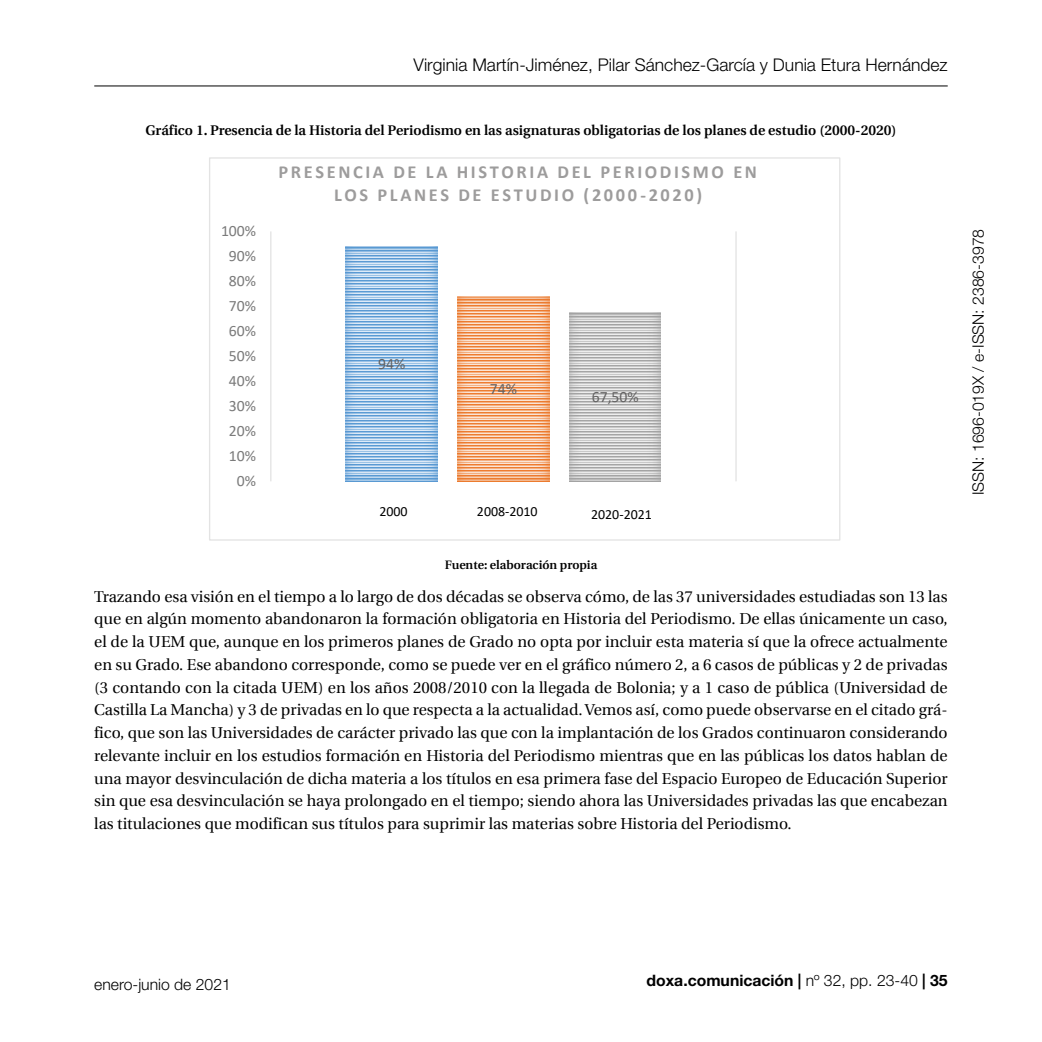
<style>
.page{position:relative;width:1042px;height:1042px;background:#fff}
.page>*{position:absolute;margin:0;border:0;box-sizing:border-box;transform-origin:0 0}
.t1{font:21px/24.2px "Times New Roman";color:#000;text-align:justify}
.t2{font:700 18.38px/22.4px "Calibri";letter-spacing:.14em;color:#9d9c9c;text-align:center}
.t3{font:17.5px "Times New Roman";color:#000}
.t4{font:300 17.5px "Helvetica Neue LT Std";color:#000}
.t5{font:15.75px/22.8px "Utopia";color:#000;text-align:justify}
.t6{font:300 15.75px "Helvetica Neue LT Std";color:#000}
.t7{font:700 15.75px "Helvetica Neue LT Std";color:#000}
.t8{font:15.75px "Calibri";color:#7b7b7b}
.t9{font:15.75px "Calibri";color:#646363}
.t10{font:600 14px "Utopia";color:#000}
.t11{font:14px "Calibri";letter-spacing:-.005em;color:#000}
.t12{font:600 12.25px "Utopia";color:#000}
.s1{font-weight:300}
</style>
<div class="page">
<hr style="left:94px;top:85px;width:853px;height:1px;background:#000">
<hr style="left:270px;top:231px;width:1px;height:250px;background:#e3e3e3">
<hr style="left:735px;top:231px;width:1px;height:250px;background:#e3e3e3">
<img style="left:346px;top:246px;width:91px;height:235px">
<img style="left:457px;top:296px;width:92px;height:185px">
<p class="t4" style="left:413px;top:54px;width:536px">Virginia Martín-Jiménez, Pilar Sánchez-García y Dunia Etura Hernández</p>
<p class="t10" style="left:145px;top:122px;width:752px">Gráfico 1. Presencia de la Historia del Periodismo en las asignaturas obligatorias de los planes de estudio (2000-2020)</p>
<p class="t3" style="left:103px;top:122px;width:829px">Gráfico 1: Presencia de la Historia del periodismo en las asignaturas obligatorias de los planes de estudio (2000-2020)</p>
<p class="t8" style="left:221px;top:220px;width:37px">100%</p>
<p class="t8" style="left:229px;top:245px;width:29px">90%</p>
<p class="t8" style="left:229px;top:270px;width:29px">80%</p>
<p class="t8" style="left:229px;top:295px;width:29px">70%</p>
<p class="t8" style="left:229px;top:320px;width:29px">60%</p>
<p class="t8" style="left:229px;top:345px;width:29px">50%</p>
<p class="t8" style="left:229px;top:370px;width:29px">40%</p>
<p class="t8" style="left:229px;top:395px;width:29px">30%</p>
<p class="t8" style="left:229px;top:420px;width:29px">20%</p>
<p class="t8" style="left:229px;top:445px;width:29px">10%</p>
<p class="t8" style="left:237px;top:470px;width:21px">0%</p>
<p class="t2" style="left:278px;top:161px;width:480px">PRESENCIA DE LA HISTORIA DEL PERIODISMO EN<br>LOS PLANES DE ESTUDIO (2000-2020)</p>
<p class="t9" style="left:378px;top:353px;width:29px">94%</p>
<p class="t9" style="left:490px;top:378px;width:29px">74%</p>
<p class="t9" style="left:592px;top:386px;width:49px">67,50%</p>
<p class="t11" style="left:379px;top:502px;width:30px">2000</p>
<p class="t11" style="left:477px;top:502px;width:62px">2008-2010</p>
<p class="t11" style="left:591px;top:504px;width:62px">2020-2021</p>
<p class="t3" style="left:431px;top:553px;width:189px">Fuente: elaboración propia</p>
<p class="t12" style="left:445px;top:558px;width:154px">Fuente: elaboración propia</p>
<p class="t5" style="left:94px;top:585px;width:855px">Trazando esa visión en el tiempo a lo largo de dos décadas se observa cómo, de las 37 universidades estudiadas son 13 las que en algún momento abandonaron la formación obligatoria en Historia del Periodismo. De ellas únicamente un caso, el de la UEM que, aunque en los primeros planes de Grado no opta por incluir esta materia sí que la ofrece actualmente en su Grado. Ese abandono corresponde, como se puede ver en el gráfico número 2, a 6 casos de públicas y 2 de privadas (3 contando con la citada UEM) en los años 2008/2010 con la llegada de Bolonia; y a 1 caso de pública (Universidad de Castilla La Mancha) y 3 de privadas en lo que respecta a la actualidad. Vemos así, como puede observarse en el citado grá&shy;fico, que son las Universidades de carácter privado las que con la implantación de los Grados continuaron considerando relevante incluir en los estudios formación en Historia del Periodismo mientras que en las públicas los datos hablan de una mayor desvinculación de dicha materia a los títulos en esa primera fase del Espacio Europeo de Educación Superior sin que esa desvinculación se haya prolongado en el tiempo; siendo ahora las Universidades privadas las que encabezan las titulaciones que modifican sus títulos para suprimir las materias sobre Historia del Periodismo.</p>
<p class="t1" style="left:103px;top:627px;width:845px">Trazando esa visión en el tiempo a lo largo de dos décadas se observa cómo, de las 37 universidades estudiadas son 13 las que en algún momento abandonaron la formación obligatoria en Historia del Periodismo. De ellas únicamente un caso, el de la UEM que, aunque en los primeros planes de Grado no opta por incluir esta materia sí que la ofrece actualmente en su Grado. Ese abandono corresponde, como se puede ver en el gráfico número 2, a 6 casos de públicas y 2 de privadas (3 contando con la citada UEM) en los años 2008/2010 con la llegada de Bolonia; y a 1 caso de pública (Universidad de Castilla La Mancha) y 3 de privadas en lo que respecta a la actualidad. Vemos así, como puede</p>
<p class="t6" style="left:968px;top:495px;width:268px;rotate:-90deg">ISSN: 1696-019X / e-ISSN: 2386-3978</p>
<p class="t6" style="left:94px;top:975px;width:138px">enero-junio de 2021</p>
<p class="t7" style="left:646px;top:971px;width:303px">doxa.comunicación | <span class="s1">nº 32, pp. 23-40</span> | 35</p>
</div>
